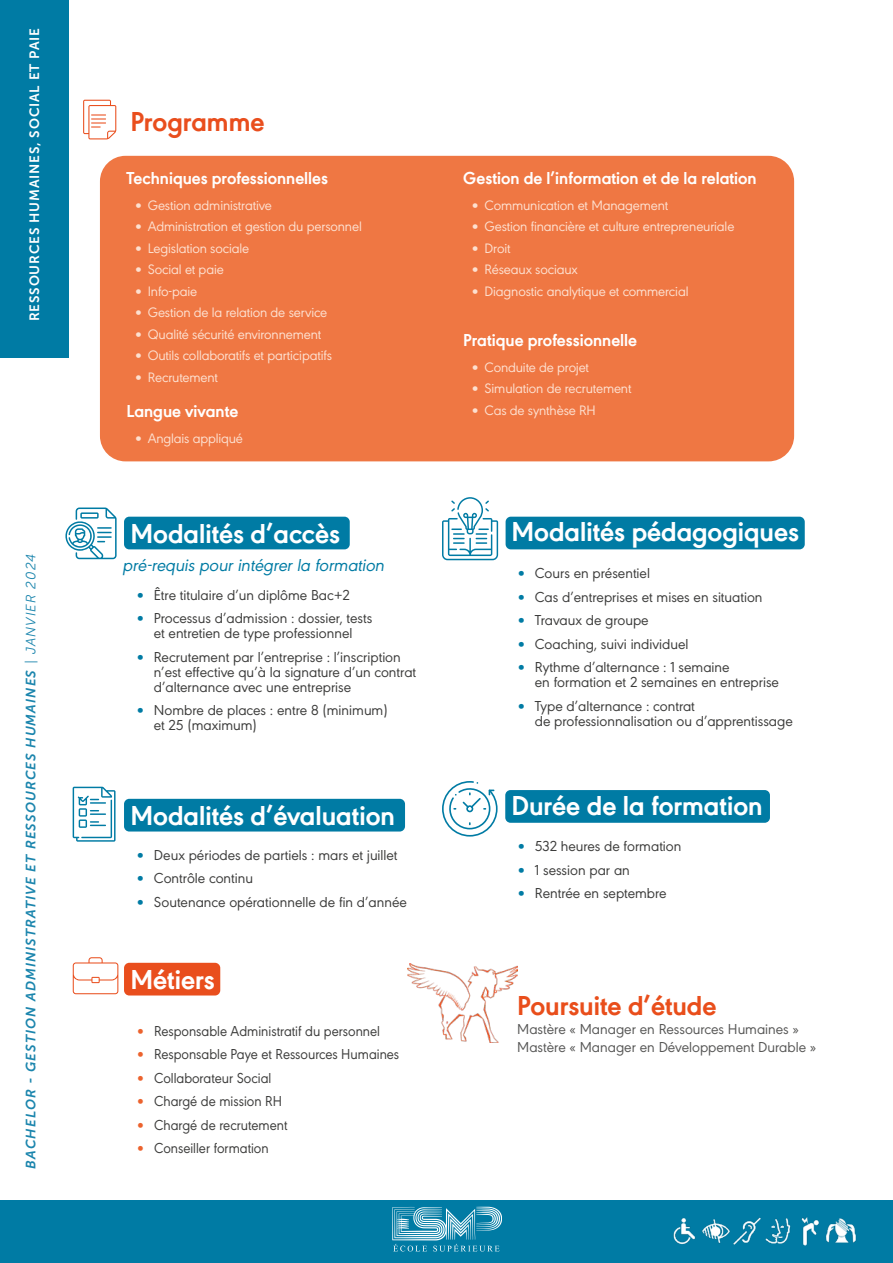
<style>
.page{position:relative;width:893px;height:1263px;background:#fff}
.page>*{position:absolute;margin:0;border:0;box-sizing:border-box;transform-origin:0 0}
.t1{font:700 28.5px "URW Geometric";color:#fff}
.t2{font:700 28.5px "URW Geometric";color:#e94e1b}
.t3{font:700 28.5px "URW Geometric";color:#e94e1d}
.t4{font:700 18px "URW Geometric";color:#fff}
.t5{font:italic 18px "URW Geometric";color:#007ba4}
.t6{font:15px/15px "URW Geometric";color:#3c3c3b}
.t7{font:15px "URW Geometric";color:#3c3c3b;scale:.95 1}
.t8{font:15px/18px "URW Geometric";color:#575756}
.t9{font:14.25px "URW Geometric";letter-spacing:-.01em;color:#fde0d0}
.t10{font:italic 13.5px "Museo Sans 700";letter-spacing:.08em;color:#1b85ad}
.t11{font:13.5px "Museo Sans 700";letter-spacing:.06em;color:#fff}
.s1{font-family:"Museo Sans 300"}
.s2{color:#007ba4}
.s3{color:#ec632e}
</style>
<div class="page">
<div style="left:124px;top:963px;width:96px;height:32px;background:#e94e1d;border-radius:5px"></div>
<div style="left:506px;top:517px;width:299px;height:32px;background:#007ba4;border-radius:5px"></div>
<div style="left:124px;top:799px;width:281px;height:32px;background:#007ba4;border-radius:5px"></div>
<div style="left:124px;top:517px;width:226px;height:32px;background:#007ba4;border-radius:5px"></div>
<div style="left:100px;top:156px;width:694px;height:305px;background:#ef7743;border-radius:26px"></div>
<svg style="left:83px;top:100px;width:33px;height:39px"></svg>
<div style="left:505px;top:790px;width:265px;height:33px;background:#007ba4;border-radius:5px"></div>
<img style="left:407px;top:963px;width:110px;height:79px">
<div style="left:0;top:0;width:68px;height:358px;background:#007ba4"></div>
<svg style="left:73px;top:957px;width:45px;height:37px"></svg>
<svg style="left:442px;top:781px;width:56px;height:55px"></svg>
<svg style="left:65px;top:507px;width:52px;height:52px"></svg>
<svg style="left:73px;top:787px;width:43px;height:55px"></svg>
<svg style="left:442px;top:497px;width:56px;height:63px"></svg>
<div style="left:0;top:1200px;width:893px;height:63px;background:#007ba4"></div>
<svg style="left:392px;top:1207px;width:110px;height:44px"></svg>
<img style="left:673px;top:1217px;width:183px;height:29px">
<p class="t11" style="left:27px;top:321px;width:295px;rotate:-90deg">RESSOURCES HUMAINES, SOCIAL ET PAIE</p>
<p class="t10" style="left:23px;top:1169px;width:617px;rotate:-90deg">BACHELOR - GESTION ADMINISTRATIVE ET RESSOURCES HUMAINES <span class="s1">| JANVIER 2024</span></p>
<h1 class="t3" style="left:130px;top:100px;width:136px">Programme</h1>
<p class="t4" style="left:126px;top:165px;width:203px">Techniques professionnelles</p>
<p class="t9" style="left:135px;top:195px;width:138px">• Gestion administrative</p>
<p class="t9" style="left:135px;top:216px;width:228px">• Administration et gestion du personnel</p>
<p class="t9" style="left:135px;top:238px;width:116px">• Legislation sociale</p>
<p class="t9" style="left:135px;top:259px;width:90px">• Social et paie</p>
<p class="t9" style="left:135px;top:281px;width:64px">• Info-paie</p>
<p class="t9" style="left:135px;top:302px;width:194px">• Gestion de la relation de service</p>
<p class="t9" style="left:135px;top:324px;width:188px">• Qualité sécurité environnement</p>
<p class="t9" style="left:135px;top:345px;width:198px">• Outils collaboratifs et participatifs</p>
<p class="t9" style="left:135px;top:367px;width:85px">• Recrutement</p>
<p class="t4" style="left:463px;top:165px;width:295px">Gestion de l’information et de la relation</p>
<p class="t9" style="left:472px;top:195px;width:198px">• Communication et Management</p>
<p class="t9" style="left:472px;top:216px;width:264px">• Gestion financière et culture entrepreneuriale</p>
<p class="t9" style="left:472px;top:238px;width:40px">• Droit</p>
<p class="t9" style="left:472px;top:259px;width:108px">• Réseaux sociaux</p>
<p class="t9" style="left:472px;top:281px;width:218px">• Diagnostic analytique et commercial</p>
<p class="t4" style="left:463px;top:326px;width:175px">Pratique professionnelle</p>
<p class="t9" style="left:472px;top:356px;width:119px">• Conduite de projet</p>
<p class="t9" style="left:472px;top:378px;width:161px">• Simulation de recrutement</p>
<p class="t4" style="left:126px;top:397px;width:113px">Langue vivante</p>
<p class="t9" style="left:472px;top:399px;width:126px">• Cas de synthèse RH</p>
<p class="t9" style="left:135px;top:427px;width:110px">• Anglais appliqué</p>
<h1 class="t1" style="left:130px;top:512px;width:211px">Modalités d’accès</h1>
<h1 class="t1" style="left:511px;top:510px;width:289px">Modalités pédagogiques</h1>
<p class="t5" style="left:123px;top:552px;width:263px">pré-requis pour intégrer la formation</p>
<p class="t6" style="left:137px;top:586px;width:214px"><span class="s2">•</span> Être titulaire d’un diplôme Bac+2</p>
<p class="t6" style="left:137px;top:609px;width:237px;text-align:center"><span class="s2">•</span> Processus d’admission : dossier, tests et entretien de type professionnel</p>
<p class="t6" style="left:154px;top:648px;width:264px;text-indent:-17px"><span class="s2">•</span> Recrutement par l’entreprise : l’inscription n’est effective qu’à la signature d’un contrat d’alternance avec une entreprise</p>
<p class="t6" style="left:154px;top:701px;width:236px;text-indent:-17px"><span class="s2">•</span> Nombre de places : entre 8 (minimum) et 25 (maximum)</p>
<p class="t6" style="left:518px;top:565px;width:134px"><span class="s2">•</span> Cours en présentiel</p>
<p class="t6" style="left:518px;top:588px;width:246px"><span class="s2">•</span> Cas d’entreprises et mises en situation</p>
<p class="t6" style="left:518px;top:612px;width:132px"><span class="s2">•</span> Travaux de groupe</p>
<p class="t6" style="left:518px;top:635px;width:172px"><span class="s2">•</span> Coaching, suivi individuel</p>
<p class="t6" style="left:535px;top:659px;width:246px;text-indent:-17px"><span class="s2">•</span> Rythme d’alternance : 1 semaine<br>en formation et 2 semaines en entreprise</p>
<p class="t6" style="left:535px;top:697px;width:259px;text-indent:-17px"><span class="s2">•</span> Type d’alternance : contrat<br>de professionnalisation ou d’apprentissage</p>
<h1 class="t1" style="left:130px;top:794px;width:266px">Modalités d’évaluation</h1>
<p class="t6" style="left:137px;top:846px;width:262px"><span class="s2">•</span> Deux périodes de partiels : mars et juillet</p>
<p class="t6" style="left:137px;top:870px;width:118px"><span class="s2">•</span> Contrôle continu</p>
<p class="t6" style="left:137px;top:893px;width:271px"><span class="s2">•</span> Soutenance opérationnelle de fin d’année</p>
<h1 class="t1" style="left:130px;top:958px;width:86px">Métiers</h1>
<p class="t7" style="left:137px;top:1019px;width:257px"><span class="s3">•</span> Responsable Administratif du personnel</p>
<p class="t7" style="left:137px;top:1043px;width:277px"><span class="s3">•</span> Responsable Paye et Ressources Humaines</p>
<p class="t7" style="left:137px;top:1067px;width:143px"><span class="s3">•</span> Collaborateur Social</p>
<p class="t7" style="left:137px;top:1090px;width:154px"><span class="s3">•</span> Chargé de mission RH</p>
<p class="t7" style="left:137px;top:1114px;width:160px"><span class="s3">•</span> Chargé de recrutement</p>
<p class="t7" style="left:137px;top:1137px;width:140px"><span class="s3">•</span> Conseiller formation</p>
<h1 class="t1" style="left:511px;top:784px;width:253px">Durée de la formation</h1>
<p class="t6" style="left:518px;top:838px;width:165px"><span class="s2">•</span> 532 heures de formation</p>
<p class="t6" style="left:518px;top:861px;width:114px"><span class="s2">•</span> 1 session par an</p>
<p class="t6" style="left:518px;top:885px;width:150px"><span class="s2">•</span> Rentrée en septembre</p>
<h1 class="t2" style="left:517px;top:984px;width:201px">Poursuite d’étude</h1>
<p class="t8" style="left:517px;top:1018px;width:301px">Mastère « Manager en Ressources Humaines »<br>Mastère « Manager en Développement Durable »</p>
</div>
